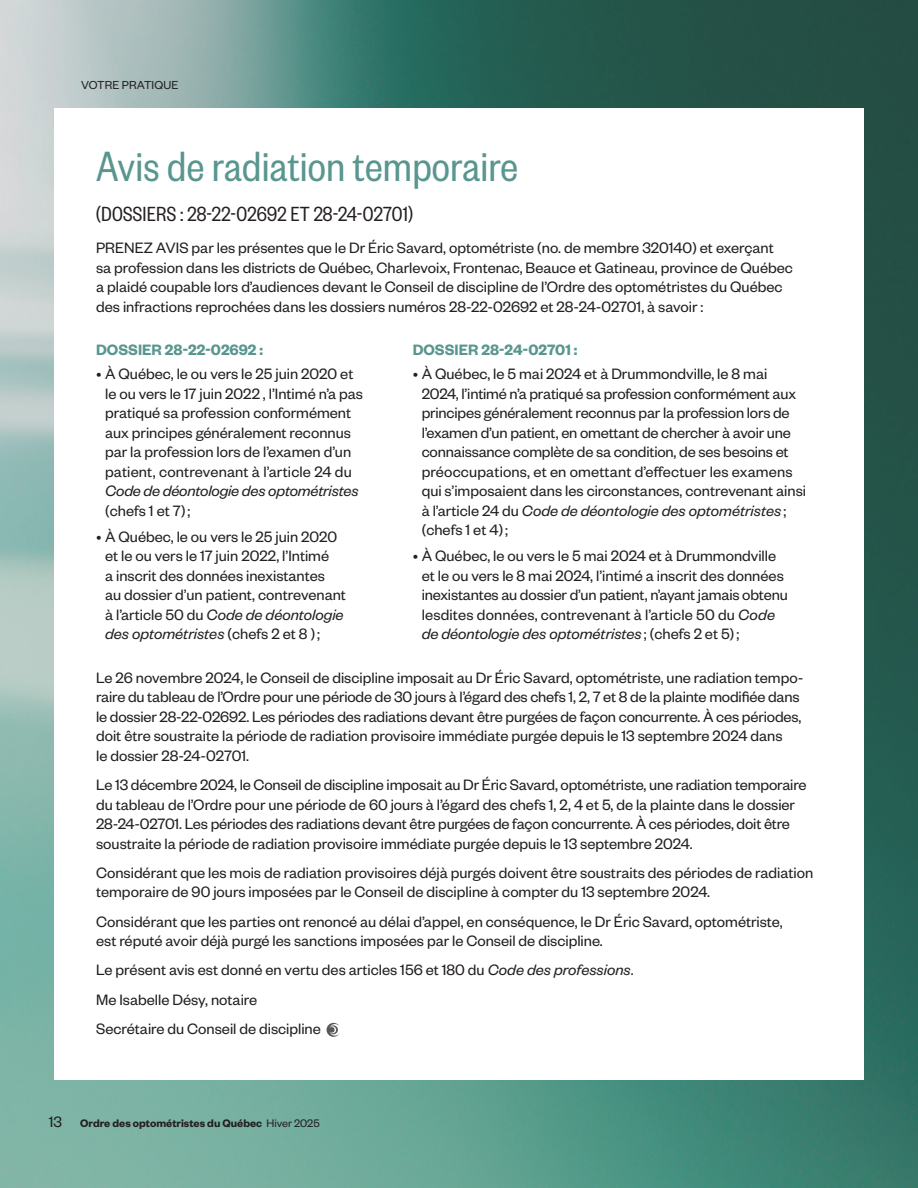
<style>
.page{position:relative;width:918px;height:1188px;background:#fff}
.page>*{position:absolute;margin:0;border:0;box-sizing:border-box;transform-origin:0 0}
.Titre_-_Petit{font:46.5px "Founders Grotesk Cond";letter-spacing:.005em;color:#59968f}
.Surtitre{font:22.5px "Founders Grotesk Cond";letter-spacing:.01em;color:#231f20}
.Body_11_13{font:16.5px/19.5px "Founders Grotesk";color:#231f20}
.Bullet_Points{font:16.5px/19.5px "Founders Grotesk";color:#231f20}
.Sous-titre__Titres_sous-sections{font:600 16.5px "Founders Grotesk";color:#59968f}
.Titre_de_section{font:12.75px "Founders Grotesk";letter-spacing:.005em;color:#231f20}
.t1{font:600 12px "Founders Grotesk";color:#231f20}
.s1{font-style:italic}
.s2{font-weight:400;font-size:16.5px}
.s3{font-weight:400}
</style>
<div class="page">
<img style="left:0;top:0;width:918px;height:1188px">
<div style="left:54px;top:108px;width:810px;height:972px;background:#fff"></div>
<svg style="left:327px;top:1023px;width:12px;height:14px"></svg>
<p class="Titre_de_section" style="left:81px;top:77px;width:99px">VOTRE PRATIQUE</p>
<p class="Titre_-_Petit" style="left:96px;top:140px;width:423px">Avis de radiation temporaire</p>
<p class="Surtitre" style="left:96px;top:201px;width:318px">(DOSSIERS : 28-22-02692 ET 28-24-02701)</p>
<p class="Body_11_13" style="left:96px;top:238px;width:698px">PRENEZ AVIS par les présentes que le Dr Éric Savard, optométriste (no. de membre 320140) et exerçant sa profession dans les districts de Québec, Charlevoix, Frontenac, Beauce et Gatineau, province de Québec a plaidé coupable lors d’audiences devant le Conseil de discipline de l’Ordre des optométristes du Québec des infractions reprochées dans les dossiers numéros 28-22-02692 et 28-24-02701, à savoir :</p>
<p class="Sous-titre__Titres_sous-sections" style="left:96px;top:339px;width:168px">DOSSIER 28-22-02692 :</p>
<p class="Bullet_Points" style="left:105px;top:363px;width:259px;text-indent:-9px">• À Québec, le ou vers le 25 juin 2020 et le ou vers le 17 juin 2022 , l’Intimé n’a pas pratiqué sa profession conformément aux principes généralement reconnus par la profession lors de l’examen d’un patient, contrevenant à l’article 24 du <span class="s1">Code de déontologie des optométristes </span>(chefs 1 et 7);</p>
<p class="Bullet_Points" style="left:105px;top:526px;width:242px;text-indent:-9px">• À Québec, le ou vers le 25 juin 2020 et le ou vers le 17 juin 2022, l’Intimé<br>a inscrit des données inexistantes<br>au dossier d’un patient, contrevenant à l’article 50 du <span class="s1">Code de déontologie des optométristes</span> (chefs 2 et 8 );</p>
<p class="Sous-titre__Titres_sous-sections" style="left:413px;top:339px;width:166px">DOSSIER 28-24-02701 :</p>
<p class="Bullet_Points" style="left:422px;top:363px;width:386px;text-indent:-9px">• À Québec, le 5 mai 2024 et à Drummondville, le 8 mai 2024, l’intimé n’a pratiqué sa profession conformément aux principes généralement reconnus par la profession lors de l’examen d’un patient, en omettant de chercher à avoir une connaissance complète de sa condition, de ses besoins et préoccupations, et en omettant d’effectuer les examens qui s’imposaient dans les circonstances, contrevenant ainsi à l’article 24 du <span class="s1">Code de déontologie des optométristes</span> ; (chefs 1 et 4);</p>
<p class="Bullet_Points" style="left:422px;top:546px;width:368px;text-indent:-9px">• À Québec, le ou vers le 5 mai 2024 et à Drummondville et le ou vers le 8 mai 2024, l’intimé a inscrit des données inexistantes au dossier d’un patient, n’ayant jamais obtenu lesdites données, contrevenant à l’article 50 du <span class="s1">Code de déontologie des optométristes</span> ; (chefs 2 et 5);</p>
<p class="Body_11_13" style="left:96px;top:667px;width:709px">Le 26 novembre 2024, le Conseil de discipline imposait au Dr Éric Savard, optométriste, une radiation tempo&shy;raire du tableau de l’Ordre pour une période de 30 jours à l’égard des chefs 1, 2, 7 et 8 de la plainte modifiée dans le dossier 28-22-02692. Les périodes des radiations devant être purgées de façon concurrente. À ces périodes, doit être soustraite la période de radiation provisoire immédiate purgée depuis le 13 septembre 2024 dans<br>le dossier 28-24-02701.</p>
<p class="Body_11_13" style="left:96px;top:774px;width:712px">Le 13 décembre 2024, le Conseil de discipline imposait au Dr Éric Savard, optométriste, une radiation temporaire du tableau de l’Ordre pour une période de 60 jours à l’égard des chefs 1, 2, 4 et 5, de la plainte dans le dossier 28-24-02701. Les périodes des radiations devant être purgées de façon concurrente. À ces périodes, doit être soustraite la période de radiation provisoire immédiate purgée depuis le 13 septembre 2024.</p>
<p class="Body_11_13" style="left:96px;top:862px;width:719px">Considérant que les mois de radiation provisoires déjà purgés doivent être soustraits des périodes de radiation temporaire de 90 jours imposées par le Conseil de discipline à compter du 13 septembre 2024.</p>
<p class="Body_11_13" style="left:96px;top:911px;width:688px">Considérant que les parties ont renoncé au délai d’appel, en conséquence, le Dr Éric Savard, optométriste, est réputé avoir déjà purgé les sanctions imposées par le Conseil de discipline.</p>
<p class="Body_11_13" style="left:96px;top:959px;width:539px">Le présent avis est donné en vertu des articles 156 et 180 du <span class="s1">Code des professions</span>.</p>
<p class="Body_11_13" style="left:96px;top:989px;width:163px">Me Isabelle Désy, notaire</p>
<p class="Body_11_13" style="left:96px;top:1018px;width:226px">Secrétaire du Conseil de discipline</p>
<p class="t1" style="left:49px;top:1115px;width:272px"><span class="s2">13</span> Ordre des optométristes du Québec <span class="s3">Hiver 2025</span></p>
</div>
